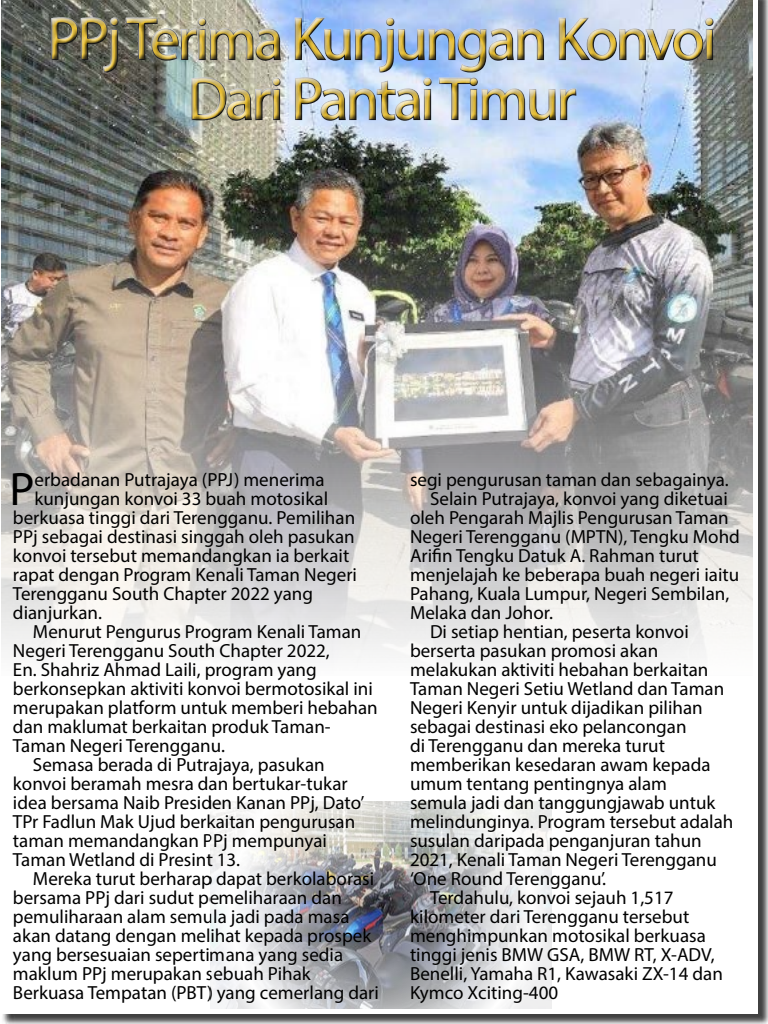
<style>
.page{position:relative;width:768px;height:1024px;background:#fff}
.page>*{position:absolute;margin:0;border:0;box-sizing:border-box;transform-origin:0 0}
.t1{font:60px/60px "Myriad Pro";letter-spacing:-.04em;color:#e8b815;text-align:center}
.t2{font:47.2px "Myriad Pro";color:#000}
.t3{font:19px "Myriad Pro";color:#000}
</style>
<div class="page">
<div style="left:1px;top:0;width:767px;height:1024px;background:#000;opacity:.75"></div>
<div style="left:0;top:0;width:758px;height:1014px;background:#fff"></div>
<img style="left:1px;top:140px;width:752px;height:520px">
<div style="left:0;top:0;width:768px;height:140px;background:#fff;opacity:.75"></div>
<div style="left:44px;top:10px;width:675px;height:115px;background:#fff;opacity:.75"></div>
<div style="left:45px;top:13px;width:676px;height:115px;background:#000;opacity:.75"></div>
<img style="left:210px;top:802px;width:342px;height:206px">
<h1 class="t1" style="left:48px;top:8px;width:670px">PPj Terima Kunjungan Konvoi<br>Dari Pantai Timur</h1>
<h2 class="t2" style="left:9px;top:460px;width:27px">P</h2>
<p class="t3" style="left:35px;top:468px;width:292px">erbadanan Putrajaya (PPJ) menerima</p>
<p class="t3" style="left:35px;top:487px;width:295px">kunjungan konvoi 33 buah motosikal</p>
<p class="t3" style="left:13px;top:506px;width:344px">berkuasa tinggi dari Terengganu. Pemilihan</p>
<p class="t3" style="left:13px;top:525px;width:343px">PPj sebagai destinasi singgah oleh pasukan</p>
<p class="t3" style="left:13px;top:544px;width:338px">konvoi tersebut memandangkan ia berkait</p>
<p class="t3" style="left:13px;top:563px;width:346px">rapat dengan Program Kenali Taman Negeri</p>
<p class="t3" style="left:13px;top:582px;width:302px">Terengganu South Chapter 2022 yang</p>
<p class="t3" style="left:13px;top:601px;width:91px">dianjurkan.</p>
<p class="t3" style="left:33px;top:620px;width:330px">Menurut Pengurus Program Kenali Taman</p>
<p class="t3" style="left:13px;top:639px;width:318px">Negeri Terengganu South Chapter 2022,</p>
<p class="t3" style="left:13px;top:658px;width:305px">En. Shahriz Ahmad Laili, program yang</p>
<p class="t3" style="left:13px;top:677px;width:361px">berkonsepkan aktiviti konvoi bermotosikal ini</p>
<p class="t3" style="left:13px;top:696px;width:366px">merupakan platform untuk memberi hebahan</p>
<p class="t3" style="left:13px;top:715px;width:319px">dan maklumat berkaitan produk Taman-</p>
<p class="t3" style="left:13px;top:734px;width:214px">Taman Negeri Terengganu.</p>
<p class="t3" style="left:33px;top:753px;width:293px">Semasa berada di Putrajaya, pasukan</p>
<p class="t3" style="left:13px;top:772px;width:336px">konvoi beramah mesra dan bertukar-tukar</p>
<p class="t3" style="left:13px;top:791px;width:353px">idea bersama Naib Presiden Kanan PPj, Dato’</p>
<p class="t3" style="left:13px;top:810px;width:344px">TPr Fadlun Mak Ujud berkaitan pengurusan</p>
<p class="t3" style="left:13px;top:829px;width:316px">taman memandangkan PPj mempunyai</p>
<p class="t3" style="left:13px;top:848px;width:229px">Taman Wetland di Presint 13.</p>
<p class="t3" style="left:33px;top:867px;width:343px">Mereka turut berharap dapat berkolaborasi</p>
<p class="t3" style="left:13px;top:886px;width:331px">bersama PPj dari sudut pemeliharaan dan</p>
<p class="t3" style="left:13px;top:905px;width:338px">pemuliharaan alam semula jadi pada masa</p>
<p class="t3" style="left:13px;top:924px;width:360px">akan datang dengan melihat kepada prospek</p>
<p class="t3" style="left:13px;top:943px;width:332px">yang bersesuaian sepertimana yang sedia</p>
<p class="t3" style="left:13px;top:962px;width:299px">maklum PPj merupakan sebuah Pihak</p>
<p class="t3" style="left:13px;top:981px;width:367px">Berkuasa Tempatan (PBT) yang cemerlang dari</p>
<p class="t3" style="left:410px;top:468px;width:320px">segi pengurusan taman dan sebagainya.</p>
<p class="t3" style="left:430px;top:487px;width:299px">Selain Putrajaya, konvoi yang diketuai</p>
<p class="t3" style="left:410px;top:506px;width:320px">oleh Pengarah Majlis Pengurusan Taman</p>
<p class="t3" style="left:410px;top:525px;width:331px">Negeri Terengganu (MPTN), Tengku Mohd</p>
<p class="t3" style="left:410px;top:544px;width:290px">Arifin Tengku Datuk A. Rahman turut</p>
<p class="t3" style="left:410px;top:563px;width:331px">menjelajah ke beberapa buah negeri iaitu</p>
<p class="t3" style="left:410px;top:582px;width:321px">Pahang, Kuala Lumpur, Negeri Sembilan,</p>
<p class="t3" style="left:410px;top:601px;width:145px">Melaka dan Johor.</p>
<p class="t3" style="left:430px;top:620px;width:260px">Di setiap hentian, peserta konvoi</p>
<p class="t3" style="left:410px;top:639px;width:250px">berserta pasukan promosi akan</p>
<p class="t3" style="left:410px;top:658px;width:300px">melakukan aktiviti hebahan berkaitan</p>
<p class="t3" style="left:410px;top:677px;width:316px">Taman Negeri Setiu Wetland dan Taman</p>
<p class="t3" style="left:410px;top:696px;width:294px">Negeri Kenyir untuk dijadikan pilihan</p>
<p class="t3" style="left:410px;top:715px;width:278px">sebagai destinasi eko pelancongan</p>
<p class="t3" style="left:410px;top:734px;width:257px">di Terengganu dan mereka turut</p>
<p class="t3" style="left:410px;top:753px;width:302px">memberikan kesedaran awam kepada</p>
<p class="t3" style="left:410px;top:772px;width:259px">umum tentang pentingnya alam</p>
<p class="t3" style="left:410px;top:791px;width:307px">semula jadi dan tanggungjawab untuk</p>
<p class="t3" style="left:410px;top:810px;width:325px">melindunginya. Program tersebut adalah</p>
<p class="t3" style="left:410px;top:829px;width:293px">susulan daripada penganjuran tahun</p>
<p class="t3" style="left:410px;top:848px;width:308px">2021, Kenali Taman Negeri Terengganu</p>
<p class="t3" style="left:410px;top:867px;width:198px">‘One Round Terengganu’.</p>
<p class="t3" style="left:430px;top:886px;width:245px">Terdahulu, konvoi sejauh 1,517</p>
<p class="t3" style="left:410px;top:905px;width:281px">kilometer dari Terengganu tersebut</p>
<p class="t3" style="left:410px;top:924px;width:297px">menghimpunkan motosikal berkuasa</p>
<p class="t3" style="left:410px;top:943px;width:306px">tinggi jenis BMW GSA, BMW RT, X-ADV,</p>
<p class="t3" style="left:410px;top:962px;width:314px">Benelli, Yamaha R1, Kawasaki ZX-14 dan</p>
<p class="t3" style="left:410px;top:981px;width:150px">Kymco Xciting-400</p>
</div>
